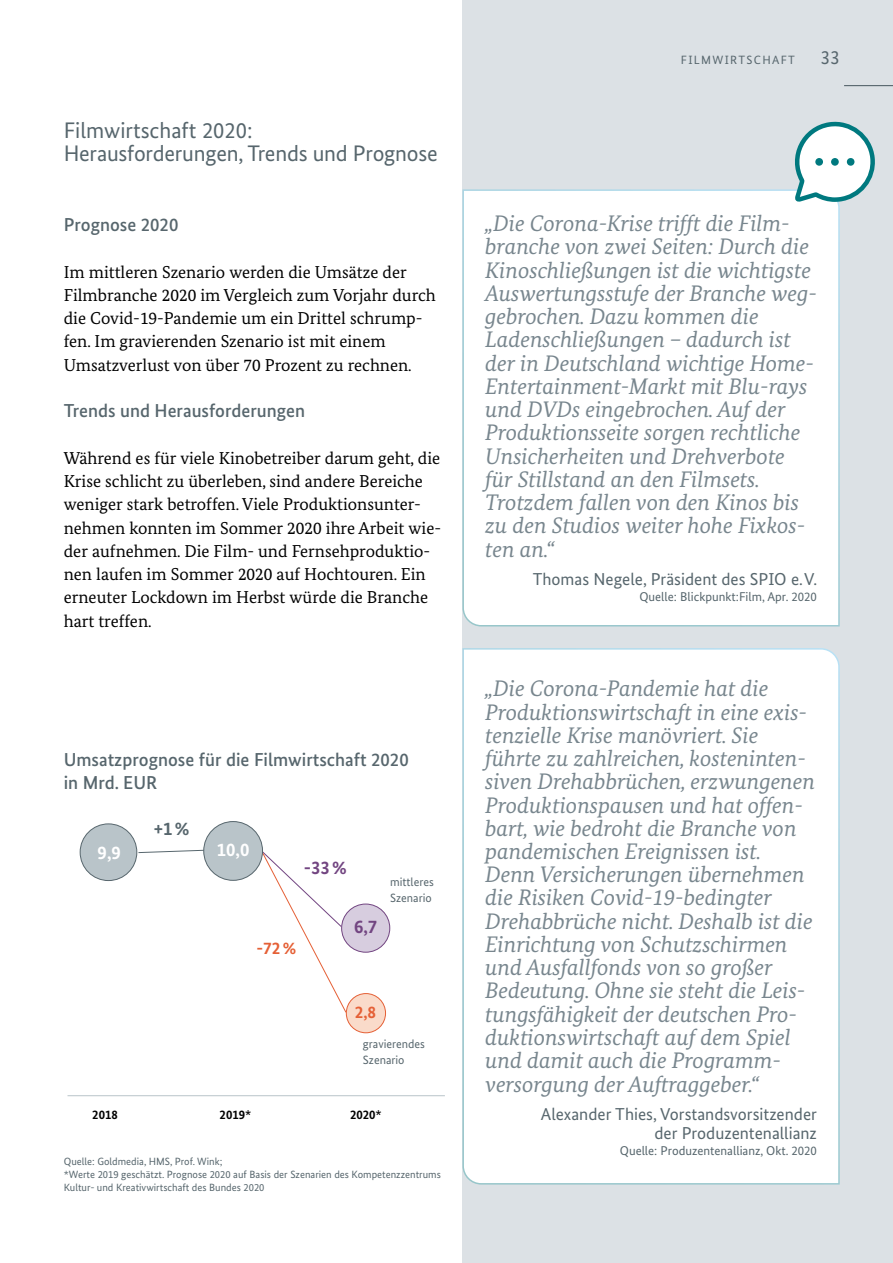
<style>
.page{position:relative;width:893px;height:1263px;background:#fff}
.page>*{position:absolute;margin:0;border:0;box-sizing:border-box;transform-origin:0 0}
.t1{font:italic 22.5px/23.2px "Bundes Serif";color:#78868e}
.t2{font:22.5px/23.2px "Bundes Sans";letter-spacing:-.01em;color:#57666d}
.t3{font:19.5px "Bundes Sans";color:#57666d}
.t4{font:500 18.75px/23.2px "Bundes Sans";color:#57666d}
.t5{font:700 18.75px "Bundes Sans";color:#fff}
.t6{font:700 18.75px "Bundes Sans";color:#724581}
.t7{font:700 18.75px "Bundes Sans";color:#57666d}
.t8{font:17.25px/23.2px "Bundes Serif";color:#000}
.t9{font:17.25px/19.5px "Bundes Sans";color:#57666d;text-align:right}
.t10{font:700 17.25px "Bundes Sans";color:#e56036}
.t11{font:12.75px "Bundes Sans";color:#57666d}
.t12{font:700 12.75px "Bundes Sans";color:#000}
.t13{font:12px/15.8px "Bundes Sans";color:#57666d}
.t14{font:12px "Bundes Sans";letter-spacing:.11em;color:#57666d}
.t15{font:10.5px/12.8px "Bundes Sans";color:#57666d}
</style>
<div class="page">
<div style="left:462px;top:0;width:431px;height:1263px;background:#dce1e5"></div>
<hr style="left:844px;top:85px;width:49px;height:1px;background:#57666d">
<div style="left:462px;top:189px;width:378px;height:438px;background:#fff"></div>
<div style="left:462px;top:648px;width:378px;height:537px;background:#fff"></div>
<svg style="left:789px;top:121px;width:86px;height:85px"></svg>
<div style="left:815px;top:158px;width:8px;height:8px;border:2px solid #00797f;border-radius:50%"></div>
<div style="left:80px;top:824px;width:57px;height:56px;background:#b9c4c9;border-radius:50%"></div>
<div style="left:80px;top:823px;width:57px;height:58px;border:1px solid #57666d;border-radius:50%"></div>
<svg style="left:138px;top:849px;width:65px;height:4px"></svg>
<svg style="left:261px;top:851px;width:86px;height:162px"></svg>
<hr style="left:68px;top:1095px;width:377px;height:1px;background:#b9c4c9">
<div style="left:204px;top:821px;width:59px;height:59px;background:#b9c4c9;border-radius:50%"></div>
<div style="left:203px;top:821px;width:60px;height:60px;border:1px solid #57666d;border-radius:50%"></div>
<div style="left:342px;top:904px;width:48px;height:48px;background:#d7cddf;border-radius:50%"></div>
<div style="left:341px;top:904px;width:49px;height:48px;border:1px solid #724581;border-radius:50%"></div>
<div style="left:346px;top:993px;width:40px;height:40px;background:#fadbca;border-radius:50%"></div>
<div style="left:346px;top:993px;width:40px;height:40px;border:1px solid #e56036;border-radius:50%"></div>
<p class="t2" style="left:64px;top:119px;width:375px">Filmwirtschaft 2020:<br>Herausforderungen, Trends und Prognose</p>
<p class="t4" style="left:64px;top:213px;width:116px">Prognose 2020</p>
<p class="t8" style="left:64px;top:260px;width:374px">Im mittleren Szenario werden die Umsätze der Filmbranche 2020 im Vergleich zum Vorjahr durch die Covid-19-Pandemie um ein Drittel schrump&shy;fen. Im gravierenden Szenario ist mit einem Umsatzverlust von über 70 Prozent zu rechnen.</p>
<p class="t4" style="left:64px;top:399px;width:243px">Trends und Herausforderungen</p>
<p class="t8" style="left:64px;top:446px;width:379px">Während es für viele Kinobetreiber darum geht, die Krise schlicht zu überleben, sind andere Bereiche weniger stark betroffen. Viele Produktionsunter&shy;nehmen konnten im Sommer 2020 ihre Arbeit wie&shy;der aufnehmen. Die Film- und Fernsehproduktio&shy;nen laufen im Sommer 2020 auf Hochtouren. Ein erneuter Lockdown im Herbst würde die Branche hart treffen.</p>
<p class="t4" style="left:64px;top:748px;width:346px">Umsatzprognose für die Filmwirtschaft 2020 in Mrd. EUR</p>
<p class="t5" style="left:98px;top:841px;width:25px">9,9</p>
<p class="t7" style="left:154px;top:817px;width:37px">+1 %</p>
<p class="t5" style="left:217px;top:838px;width:34px">10,0</p>
<p class="t6" style="left:304px;top:856px;width:45px">-33 %</p>
<p class="t10" style="left:256px;top:937px;width:41px">-72 %</p>
<p class="t6" style="left:354px;top:915px;width:25px">6,7</p>
<p class="t13" style="left:390px;top:874px;width:45px">mittleres<br>Szenario</p>
<p class="t10" style="left:355px;top:1002px;width:23px">2,8</p>
<p class="t13" style="left:363px;top:1036px;width:64px">gravierendes<br>Szenario</p>
<p class="t12" style="left:92px;top:1107px;width:27px">2018</p>
<p class="t12" style="left:220px;top:1107px;width:33px">2019*</p>
<p class="t12" style="left:350px;top:1107px;width:33px">2020*</p>
<p class="t15" style="left:64px;top:1155px;width:379px">Quelle: Goldmedia, HMS, Prof. Wink;<br>*Werte 2019 geschätzt. Prognose 2020 auf Basis der Szenarien des Kompetenzzentrums<br>Kultur- und Kreativwirtschaft des Bundes 2020</p>
<p class="t14" style="left:681px;top:52px;width:116px">FILMWIRTSCHAFT</p>
<p class="t3" style="left:820px;top:45px;width:21px">33</p>
<p class="t1" style="left:485px;top:212px;width:333px">„Die Corona-Krise trifft die Film&shy;branche von zwei Seiten: Durch die<br>Kinoschließungen ist die wichtigste<br>Auswertungsstufe der Branche weg&shy;gebrochen. Dazu kommen die<br>Ladenschließungen – dadurch ist der in Deutschland wichtige Home-<br>Entertainment-Markt mit Blu-rays und DVDs eingebrochen. Auf der<br>Produktionsseite sorgen rechtliche<br>Unsicherheiten und Drehverbote für Stillstand an den Filmsets.<br>Trotzdem fallen von den Kinos bis zu den Studios weiter hohe Fixkos&shy;ten an.“</p>
<p class="t9" style="left:533px;top:569px;width:286px">Thomas Negele, Präsident des SPIO e.V.</p>
<p class="t11" style="left:639px;top:588px;width:179px">Quelle: Blickpunkt:Film, Apr. 2020</p>
<p class="t1" style="left:485px;top:677px;width:331px">„Die Corona-Pandemie hat die Produktionswirtschaft in eine exis&shy;tenzielle Krise manövriert. Sie führte zu zahlreichen, kosteninten&shy;siven Drehabbrüchen, erzwungenen Produktionspausen und hat offen&shy;bart, wie bedroht die Branche von pandemischen Ereignissen ist.<br>Denn Versicherungen übernehmen die Risiken Covid-19-bedingter Drehabbrüche nicht. Deshalb ist die Einrichtung von Schutzschirmen und Ausfallfonds von so großer Bedeutung. Ohne sie steht die Leis&shy;tungsfähigkeit der deutschen Pro&shy;duktionswirtschaft auf dem Spiel und damit auch die Programm&shy;versorgung der Auftraggeber.“</p>
<p class="t9" style="left:541px;top:1104px;width:278px">Alexander Thies, Vorstandsvorsitzender der Produzentenallianz</p>
<p class="t11" style="left:620px;top:1143px;width:199px">Quelle: Produzentenallianz, Okt. 2020</p>
</div>
